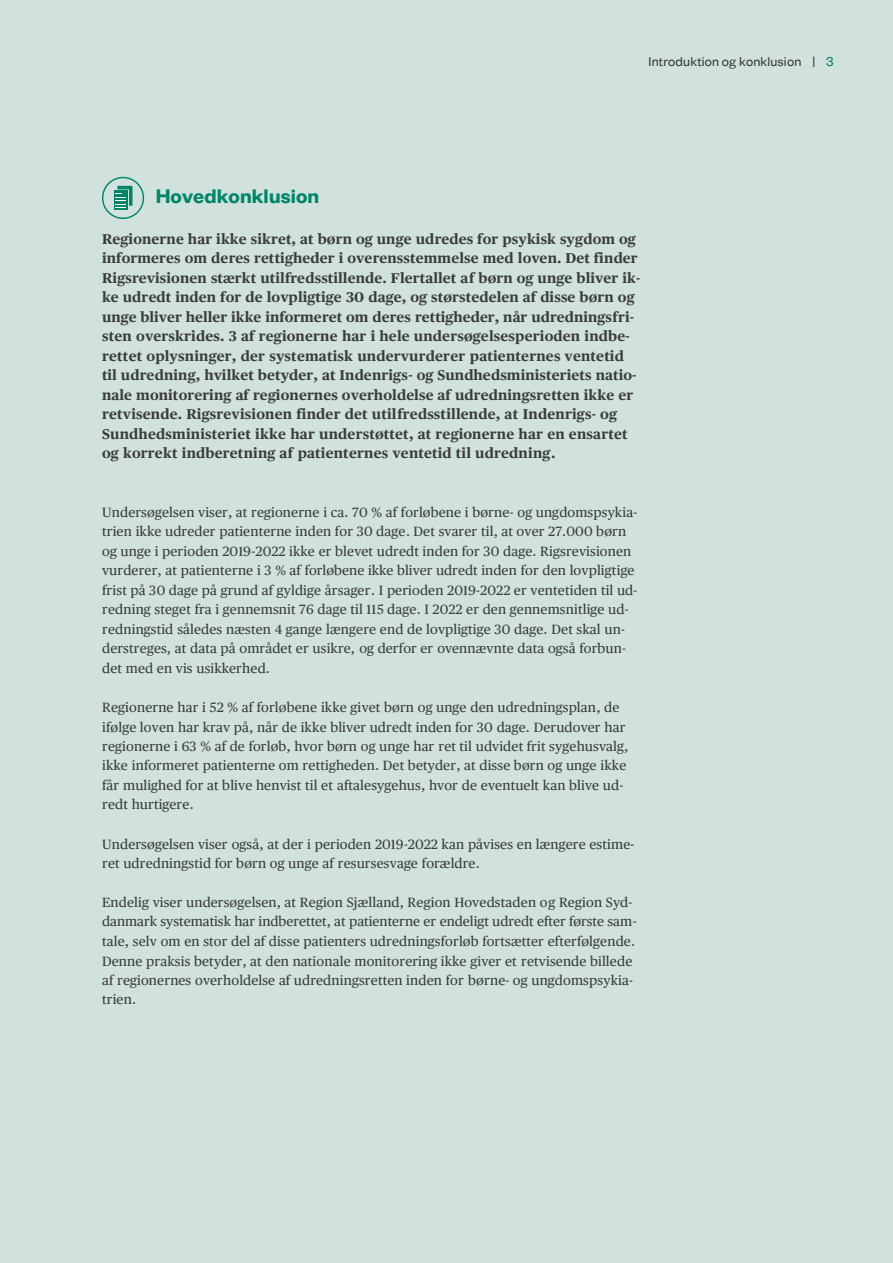
<style>
.page{position:relative;width:893px;height:1263px;background:#d1e2de}
.page>*{position:absolute;margin:0;border:0;box-sizing:border-box;transform-origin:0 0}
.t1{font:600 21.75px "Founders Grotesk";letter-spacing:.005em;color:#008567}
.t2{font:700 14.25px/19.5px "Publico Text";letter-spacing:.01em;color:#3b3b3b}
.t3{font:14.25px "Founders Grotesk";letter-spacing:.015em;color:#3b3b3b}
.t4{font:13.5px/19.5px "Publico Text";letter-spacing:.01em;color:#3b3b3b}
.s1{color:#008567}
</style>
<div class="page">
<svg style="left:102px;top:177px;width:42px;height:42px"></svg>
<p class="t3" style="left:649px;top:53px;width:187px">Introduktion og konklusion | <span class="s1">3</span></p>
<p class="t1" style="left:156px;top:182px;width:165px">Hovedkonklusion</p>
<p class="t2" style="left:102px;top:230px;width:540px">Regionerne har ikke sikret, at børn og unge udredes for psykisk sygdom og informeres om deres rettigheder i overensstemmelse med loven. Det finder Rigsrevisionen stærkt utilfredsstillende. Flertallet af børn og unge bliver ik&shy;ke udredt inden for de lovpligtige 30 dage, og størstedelen af disse børn og unge bliver heller ikke informeret om deres rettigheder, når udredningsfri&shy;sten overskrides. 3 af regionerne har i hele undersøgelsesperioden indbe&shy;rettet oplysninger, der systematisk undervurderer patienternes ventetid til udredning, hvilket betyder, at Indenrigs- og Sundhedsministeriets natio&shy;nale monitorering af regionernes overholdelse af udredningsretten ikke er retvisende. Rigsrevisionen finder det utilfredsstillende, at Indenrigs- og Sundhedsministeriet ikke har understøttet, at regionerne har en ensartet og korrekt indberetning af patienternes ventetid til udredning.</p>
<p class="t4" style="left:102px;top:503px;width:537px">Undersøgelsen viser, at regionerne i ca. 70 % af forløbene i børne- og ungdomspsykia&shy;trien ikke udreder patienterne inden for 30 dage. Det svarer til, at over 27.000 børn og unge i perioden 2019-2022 ikke er blevet udredt inden for 30 dage. Rigsrevisionen vurderer, at patienterne i 3 % af forløbene ikke bliver udredt inden for den lovpligtige frist på 30 dage på grund af gyldige årsager. I perioden 2019-2022 er ventetiden til ud&shy;redning steget fra i gennemsnit 76 dage til 115 dage. I 2022 er den gennemsnitlige ud&shy;redningstid således næsten 4 gange længere end de lovpligtige 30 dage. Det skal un&shy;derstreges, at data på området er usikre, og derfor er ovennævnte data også forbun&shy;det med en vis usikkerhed.</p>
<p class="t4" style="left:102px;top:698px;width:528px">Regionerne har i 52 % af forløbene ikke givet børn og unge den udredningsplan, de ifølge loven har krav på, når de ikke bliver udredt inden for 30 dage. Derudover har regionerne i 63 % af de forløb, hvor børn og unge har ret til udvidet frit sygehusvalg, ikke informeret patienterne om rettigheden. Det betyder, at disse børn og unge ikke får mulighed for at blive henvist til et aftalesygehus, hvor de eventuelt kan blive ud&shy;redt hurtigere.</p>
<p class="t4" style="left:102px;top:835px;width:534px">Undersøgelsen viser også, at der i perioden 2019-2022 kan påvises en længere estime&shy;ret udredningstid for børn og unge af resursesvage forældre.</p>
<p class="t4" style="left:102px;top:893px;width:536px">Endelig viser undersøgelsen, at Region Sjælland, Region Hovedstaden og Region Syd&shy;danmark systematisk har indberettet, at patienterne er endeligt udredt efter første sam&shy;tale, selv om en stor del af disse patienters udredningsforløb fortsætter efterfølgende.<br>Denne praksis betyder, at den nationale monitorering ikke giver et retvisende billede af regionernes overholdelse af udredningsretten inden for børne- og ungdomspsykia&shy;trien.</p>
</div>
